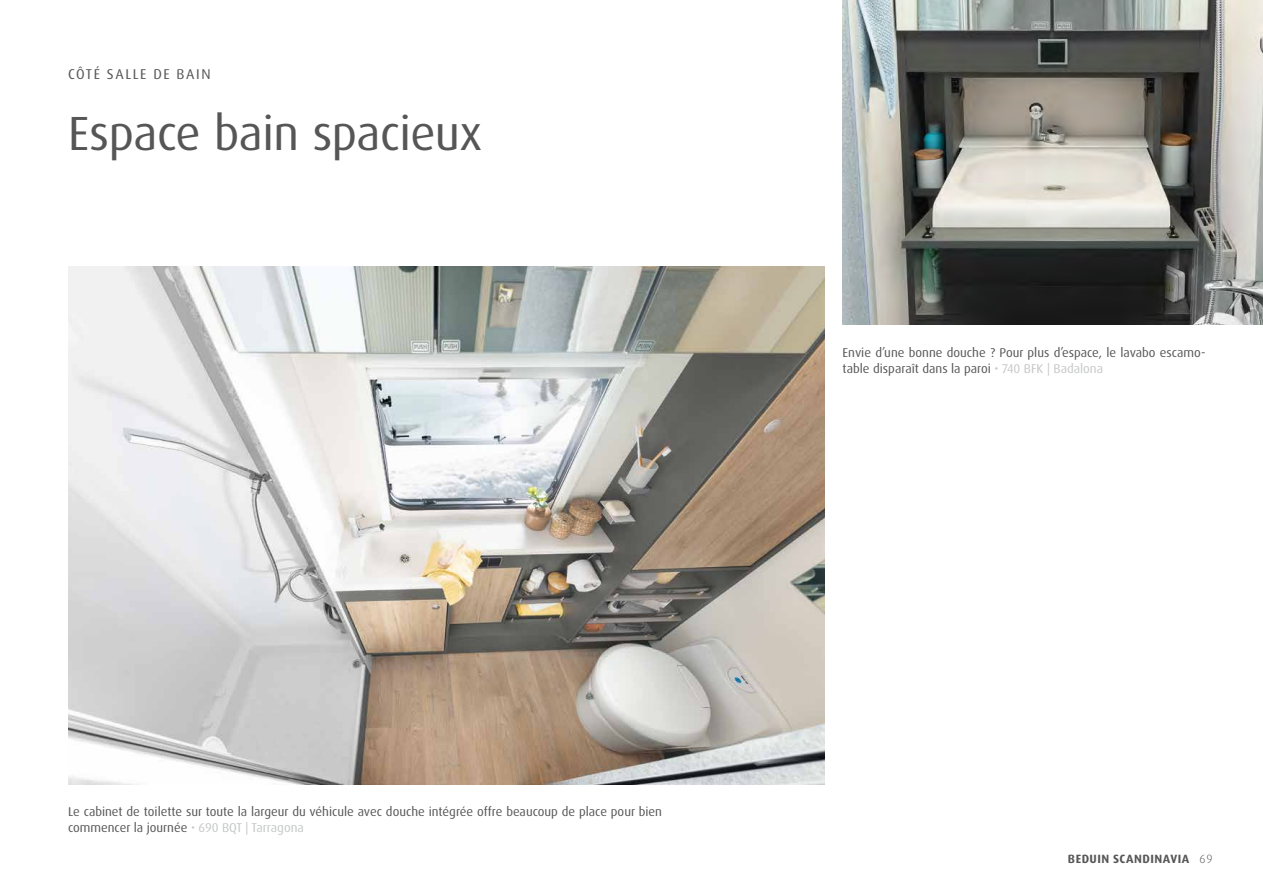
<style>
.page{position:relative;width:1263px;height:893px;background:#fff}
.page>*{position:absolute;margin:0;border:0;box-sizing:border-box;transform-origin:0 0}
.t1{font:48px "Dax OT";letter-spacing:-.01em;color:#565656}
.t2{font:14.25px "Dax Pro";letter-spacing:.11em;color:#565656}
.t3{font:12.75px/16.5px "Dax OT";color:#565656}
.t4{font:700 12px "Dax Pro";letter-spacing:.045em;color:#565656}
.s1{color:#c5c6c6}
.s2{font-family:"Dax OT";font-weight:300}
</style>
<div class="page">
<img style="left:68px;top:267px;width:757px;height:517px">
<img style="left:843px;top:0;width:420px;height:325px">
<p class="t2" style="left:68px;top:65px;width:144px">CÔTÉ SALLE DE BAIN</p>
<h1 class="t1" style="left:68px;top:103px;width:416px">Espace bain spacieux</h1>
<p class="t3" style="left:68px;top:803px;width:595px">Le cabinet de toilette sur toute la largeur du véhicule avec douche intégrée offre beaucoup de place pour bien commencer la journée <span class="s1">• 690 BQT | Tarragona</span></p>
<p class="t3" style="left:843px;top:344px;width:364px">Envie d’une bonne douche ? Pour plus d’espace, le lavabo escamo&shy;table disparaît dans la paroi <span class="s1">• 740 BFK | Badalona</span></p>
<p class="t4" style="left:1068px;top:851px;width:146px">BEDUIN SCANDINAVIA <span class="s2">69</span></p>
</div>
